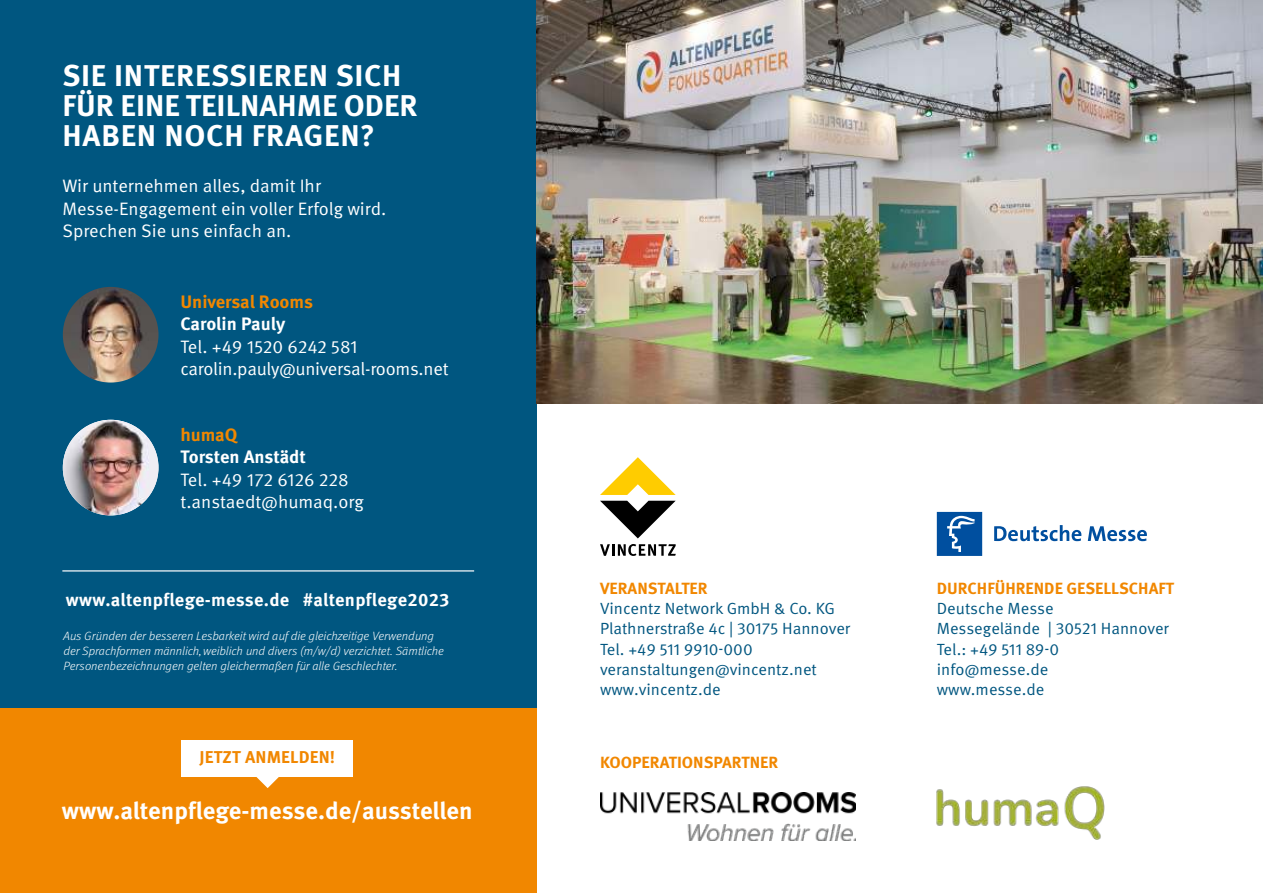
<style>
.page{position:relative;width:1263px;height:893px;background:#fff}
.page>*{position:absolute;margin:0;border:0;box-sizing:border-box;transform-origin:0 0}
.t1{font:700 30px/30px "Meta Pro";letter-spacing:.015em;color:#fff}
.t2{font:700 24px "Meta Pro";color:#fff}
.t3{font:18px/22.5px "Meta Pro Norm";color:#fff}
.t4{font:700 18px "Meta Pro";letter-spacing:.005em;color:#fff}
.t5{font:700 18px "Meta Pro";letter-spacing:-.01em;color:#f18700}
.t6{font:700 17.1px "Meta Pro";letter-spacing:.01em;color:#f18700}
.t7{font:16.2px/20.2px "Meta Pro Norm";color:#005680}
.t8{font:700 16.2px "Meta Pro";color:#f18700}
.t9{font:italic 300 12px/15px "Meta Pro";color:#fff}
</style>
<div class="page">
<div style="left:0;top:0;width:536px;height:893px;background:#005680"></div>
<svg style="left:600px;top:544px;width:76px;height:12px"></svg>
<svg style="left:600px;top:501px;width:76px;height:37px"></svg>
<svg style="left:600px;top:457px;width:76px;height:38px"></svg>
<img style="left:63px;top:420px;width:95px;height:95px;border-radius:48px">
<svg style="left:994px;top:525px;width:87px;height:16px"></svg>
<svg style="left:1088px;top:526px;width:59px;height:15px"></svg>
<svg style="left:937px;top:512px;width:45px;height:44px;background:#1e64aa"></svg>
<img style="left:536px;top:0;width:727px;height:404px">
<img style="left:63px;top:287px;width:95px;height:96px;border-radius:48px">
<img style="left:600px;top:792px;width:255px;height:48px">
<img style="left:936px;top:786px;width:169px;height:54px">
<div style="left:0;top:708px;width:536px;height:185px;background:#f18700"></div>
<div style="left:182px;top:740px;width:171px;height:37px;background:#fff"></div>
<svg style="left:256px;top:777px;width:23px;height:11px"></svg>
<hr style="left:62px;top:570px;width:412px;height:1px;background:#fff">
<h1 class="t1" style="left:63px;top:62px;width:357px">SIE INTERESSIEREN SICH<br>FÜR EINE TEILNAHME ODER<br>HABEN NOCH FRAGEN?</h1>
<p class="t3" style="left:62px;top:176px;width:326px">Wir unternehmen alles, damit Ihr<br>Messe-Engagement ein voller Erfolg wird.<br>Sprechen Sie uns einfach an.</p>
<p class="t5" style="left:180px;top:292px;width:134px">Universal Rooms</p>
<p class="t4" style="left:180px;top:315px;width:106px">Carolin Pauly</p>
<p class="t3" style="left:180px;top:337px;width:270px">Tel. +49 1520 6242 581 carolin.pauly@universal-rooms.net</p>
<p class="t5" style="left:180px;top:425px;width:59px">humaQ</p>
<p class="t4" style="left:180px;top:447px;width:127px">Torsten Anstädt</p>
<p class="t3" style="left:180px;top:469px;width:185px">Tel. +49 172 6126 228 t.anstaedt@humaq.org</p>
<p class="t4" style="left:66px;top:591px;width:385px">www.altenpflege-messe.de #altenpflege2023</p>
<p class="t9" style="left:63px;top:629px;width:382px">Aus Gründen der besseren Lesbarkeit wird auf die gleichzeitige Verwendung der Sprachformen männlich, weiblich und divers (m/w/d) verzichtet. Sämtliche<br>Personenbezeichnungen gelten gleichermaßen für alle Geschlechter.</p>
<p class="t6" style="left:199px;top:748px;width:137px">JETZT ANMELDEN!</p>
<h2 class="t2" style="left:62px;top:798px;width:412px">www.altenpflege-messe.de/ausstellen</h2>
<p class="t8" style="left:600px;top:580px;width:109px">VERANSTALTER</p>
<p class="t7" style="left:600px;top:600px;width:252px">Vincentz Network GmbH &amp; Co. KG<br>Plathnerstraße 4c | 30175 Hannover<br>Tel. +49 511 9910-000 veranstaltungen@vincentz.net www.vincentz.de</p>
<p class="t8" style="left:600px;top:754px;width:180px">KOOPERATIONSPARTNER</p>
<p class="t8" style="left:937px;top:580px;width:239px">DURCHFÜHRENDE GESELLSCHAFT</p>
<p class="t7" style="left:937px;top:600px;width:234px">Deutsche Messe<br>Messegelände | 30521 Hannover<br>Tel.: +49 511 89-0 info@messe.de<br>www.messe.de</p>
</div>
